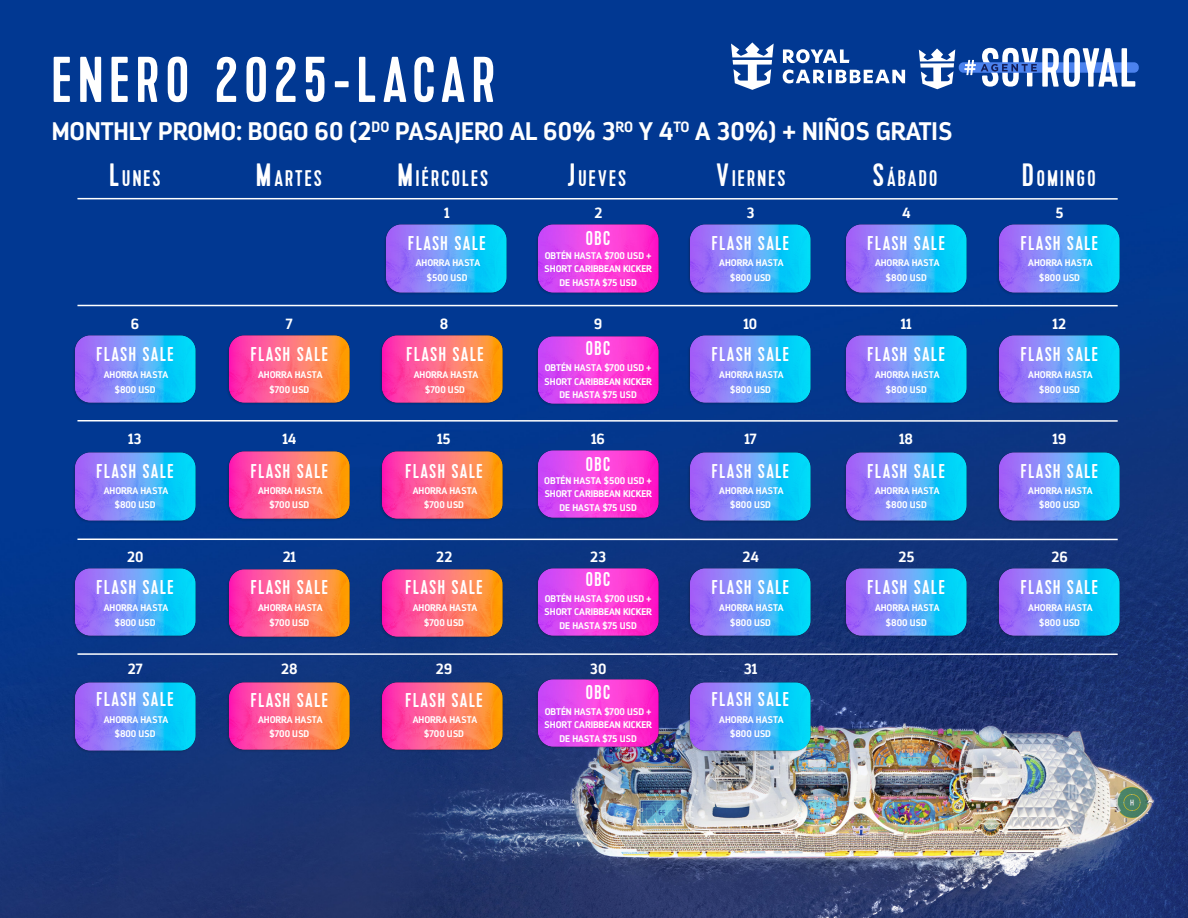
<style>
.page{position:relative;width:1188px;height:918px;background:#fff}
.page>*{position:absolute;margin:0;border:0;box-sizing:border-box;transform-origin:0 0}
.t1{font:64.5px "Kapra";letter-spacing:.1em;color:#fff}
.t2{font:700 25.35px "Darwin";color:#fff}
.t3{font:22.65px "Kapra";letter-spacing:.1em;color:#fff}
.t4{font:19.95px "Kapra";letter-spacing:.075em;color:#fff}
.t5{font:700 14.7px "Darwin";letter-spacing:.005em;color:#fff}
.t6{font:700 9.6px/14.5px "Darwin";letter-spacing:-.005em;color:#fff;text-align:center}
.s1{font-size:32.25px}
</style>
<div class="page">
<img style="left:0;top:0;width:1188px;height:918px">
<svg style="left:919px;top:49px;width:36px;height:40px"></svg>
<div style="left:1023px;top:62px;width:116px;height:11px;background:#4b82ee;border-radius:5px"></div>
<div style="left:959px;top:62px;width:82px;height:11px;background:#4b82ee;border-radius:5px"></div>
<svg style="left:964px;top:48px;width:171px;height:39px"></svg>
<svg style="left:731px;top:42px;width:174px;height:48px"></svg>
<hr style="left:77px;top:198px;width:1041px;height:2px;background:#fff">
<hr style="left:77px;top:305px;width:1041px;height:1px;background:#fff">
<hr style="left:77px;top:420px;width:1041px;height:2px;background:#fff">
<hr style="left:77px;top:539px;width:1041px;height:1px;background:#fff">
<hr style="left:77px;top:653px;width:1041px;height:2px;background:#fff">
<img style="left:997px;top:223px;width:125px;height:73px">
<img style="left:997px;top:334px;width:125px;height:73px">
<img style="left:997px;top:451px;width:125px;height:73px">
<img style="left:997px;top:566px;width:125px;height:74px">
<img style="left:844px;top:223px;width:125px;height:73px">
<img style="left:844px;top:334px;width:125px;height:73px">
<img style="left:844px;top:451px;width:125px;height:73px">
<img style="left:844px;top:566px;width:125px;height:74px">
<img style="left:688px;top:223px;width:125px;height:73px">
<img style="left:536px;top:223px;width:125px;height:73px">
<img style="left:536px;top:335px;width:125px;height:73px">
<img style="left:536px;top:449px;width:125px;height:73px">
<img style="left:536px;top:566px;width:125px;height:74px">
<img style="left:536px;top:677px;width:125px;height:73px">
<img style="left:383px;top:223px;width:125px;height:73px">
<img style="left:688px;top:334px;width:125px;height:73px">
<img style="left:688px;top:451px;width:125px;height:73px">
<img style="left:688px;top:566px;width:125px;height:74px">
<img style="left:688px;top:681px;width:125px;height:73px">
<img style="left:73px;top:334px;width:125px;height:73px">
<img style="left:380px;top:334px;width:125px;height:73px">
<img style="left:227px;top:334px;width:125px;height:73px">
<img style="left:380px;top:450px;width:125px;height:73px">
<img style="left:227px;top:450px;width:125px;height:73px">
<img style="left:380px;top:567px;width:125px;height:73px">
<img style="left:227px;top:567px;width:125px;height:73px">
<img style="left:380px;top:681px;width:125px;height:73px">
<img style="left:227px;top:681px;width:125px;height:73px">
<img style="left:73px;top:451px;width:125px;height:73px">
<img style="left:73px;top:566px;width:125px;height:74px">
<img style="left:73px;top:681px;width:125px;height:73px">
<svg style="left:1086px;top:779px;width:14px;height:20px"></svg>
<svg style="left:1052px;top:783px;width:11px;height:14px"></svg>
<svg style="left:1069px;top:782px;width:11px;height:17px"></svg>
<svg style="left:991px;top:779px;width:55px;height:20px"></svg>
<h1 class="t1" style="left:52px;top:42px;width:445px">ENERO 2025-LACAR</h1>
<h2 class="t2" style="left:52px;top:116px;width:902px">MONTHLY PROMO: BOGO 60 (2<sup>DO</sup> PASAJERO AL 60% 3<sup>RO</sup> Y 4<sup>TO</sup> A 30%) + NIÑOS GRATIS</h2>
<h3 class="t3" style="left:873px;top:165px;width:66px"><span class="s1">S</span>ÁBADO</h3>
<h3 class="t3" style="left:109px;top:165px;width:52px"><span class="s1">L</span>UNES</h3>
<h3 class="t3" style="left:256px;top:165px;width:67px"><span class="s1">M</span>ARTES</h3>
<h3 class="t3" style="left:398px;top:165px;width:92px"><span class="s1">M</span>IÉRCOLES</h3>
<h3 class="t3" style="left:568px;top:165px;width:59px"><span class="s1">J</span>UEVES</h3>
<h3 class="t3" style="left:716px;top:165px;width:70px"><span class="s1">V</span>IERNES</h3>
<h3 class="t3" style="left:1022px;top:165px;width:75px"><span class="s1">D</span>OMINGO</h3>
<h3 class="t5" style="left:445px;top:203px;width:7px">1</h3>
<h3 class="t4" style="left:408px;top:231px;width:79px">FLASH SALE</h3>
<p class="t6" style="left:416px;top:256px;width:66px">AHORRA HASTA $500 USD</p>
<h3 class="t5" style="left:594px;top:203px;width:10px">2</h3>
<h3 class="t5" style="left:746px;top:203px;width:10px">3</h3>
<h3 class="t5" style="left:902px;top:203px;width:10px">4</h3>
<h3 class="t5" style="left:1055px;top:203px;width:10px">5</h3>
<p class="t6" style="left:544px;top:249px;width:109px;line-height:13.5px">OBTÉN HASTA $700 USD +<br>SHORT CARIBBEAN KICKER<br>DE HASTA $75 USD</p>
<h3 class="t4" style="left:586px;top:227px;width:26px">OBC</h3>
<h3 class="t4" style="left:712px;top:231px;width:79px">FLASH SALE</h3>
<h3 class="t4" style="left:868px;top:231px;width:79px">FLASH SALE</h3>
<h3 class="t4" style="left:1021px;top:231px;width:79px">FLASH SALE</h3>
<p class="t6" style="left:719px;top:256px;width:66px">AHORRA HASTA $800 USD</p>
<p class="t6" style="left:875px;top:256px;width:66px">AHORRA HASTA $800 USD</p>
<p class="t6" style="left:1028px;top:256px;width:66px">AHORRA HASTA $800 USD</p>
<h3 class="t5" style="left:131px;top:315px;width:10px">6</h3>
<h3 class="t5" style="left:286px;top:315px;width:8px">7</h3>
<h3 class="t5" style="left:440px;top:315px;width:10px">8</h3>
<h3 class="t5" style="left:594px;top:315px;width:10px">9</h3>
<h3 class="t5" style="left:744px;top:315px;width:15px">10</h3>
<h3 class="t5" style="left:901px;top:315px;width:12px">11</h3>
<h3 class="t5" style="left:1053px;top:315px;width:15px">12</h3>
<h3 class="t4" style="left:96px;top:343px;width:79px">FLASH SALE</h3>
<p class="t6" style="left:104px;top:367px;width:66px">AHORRA HASTA $800 USD</p>
<h3 class="t4" style="left:251px;top:343px;width:79px">FLASH SALE</h3>
<p class="t6" style="left:258px;top:367px;width:66px">AHORRA HASTA $700 USD</p>
<h3 class="t4" style="left:406px;top:343px;width:79px">FLASH SALE</h3>
<p class="t6" style="left:414px;top:367px;width:66px">AHORRA HASTA $700 USD</p>
<h3 class="t4" style="left:586px;top:337px;width:26px">OBC</h3>
<p class="t6" style="left:544px;top:361px;width:109px;line-height:13.5px">OBTÉN HASTA $700 USD +<br>SHORT CARIBBEAN KICKER<br>DE HASTA $75 USD</p>
<h3 class="t4" style="left:712px;top:343px;width:79px">FLASH SALE</h3>
<p class="t6" style="left:719px;top:367px;width:66px">AHORRA HASTA $800 USD</p>
<h3 class="t4" style="left:868px;top:343px;width:79px">FLASH SALE</h3>
<p class="t6" style="left:875px;top:367px;width:66px">AHORRA HASTA $800 USD</p>
<h3 class="t4" style="left:1021px;top:343px;width:79px">FLASH SALE</h3>
<p class="t6" style="left:1028px;top:367px;width:66px">AHORRA HASTA $800 USD</p>
<h3 class="t5" style="left:129px;top:430px;width:15px">13</h3>
<h3 class="t5" style="left:283px;top:430px;width:15px">14</h3>
<h3 class="t5" style="left:437px;top:430px;width:15px">15</h3>
<h3 class="t5" style="left:592px;top:430px;width:15px">16</h3>
<h3 class="t5" style="left:745px;top:430px;width:13px">17</h3>
<h3 class="t5" style="left:900px;top:430px;width:15px">18</h3>
<h3 class="t5" style="left:1053px;top:430px;width:15px">19</h3>
<h3 class="t4" style="left:96px;top:460px;width:79px">FLASH SALE</h3>
<p class="t6" style="left:104px;top:483px;width:66px">AHORRA HASTA $800 USD</p>
<h3 class="t4" style="left:251px;top:460px;width:79px">FLASH SALE</h3>
<p class="t6" style="left:258px;top:483px;width:66px">AHORRA HASTA $700 USD</p>
<h3 class="t4" style="left:405px;top:460px;width:79px">FLASH SALE</h3>
<p class="t6" style="left:413px;top:483px;width:66px">AHORRA HASTA $700 USD</p>
<h3 class="t4" style="left:586px;top:453px;width:26px">OBC</h3>
<p class="t6" style="left:544px;top:474px;width:109px;line-height:13.5px">OBTÉN HASTA $500 USD +<br>SHORT CARIBBEAN KICKER<br>DE HASTA $75 USD</p>
<h3 class="t4" style="left:712px;top:460px;width:79px">FLASH SALE</h3>
<p class="t6" style="left:719px;top:483px;width:66px">AHORRA HASTA $800 USD</p>
<h3 class="t4" style="left:868px;top:460px;width:79px">FLASH SALE</h3>
<p class="t6" style="left:875px;top:483px;width:66px">AHORRA HASTA $800 USD</p>
<h3 class="t4" style="left:1021px;top:460px;width:79px">FLASH SALE</h3>
<p class="t6" style="left:1028px;top:483px;width:66px">AHORRA HASTA $800 USD</p>
<h3 class="t5" style="left:127px;top:548px;width:18px">20</h3>
<h3 class="t5" style="left:283px;top:548px;width:15px">21</h3>
<h3 class="t5" style="left:436px;top:548px;width:18px">22</h3>
<h3 class="t5" style="left:590px;top:548px;width:18px">23</h3>
<h3 class="t5" style="left:742px;top:548px;width:18px">24</h3>
<h3 class="t5" style="left:898px;top:548px;width:18px">25</h3>
<h3 class="t5" style="left:1051px;top:548px;width:18px">26</h3>
<h3 class="t4" style="left:96px;top:576px;width:79px">FLASH SALE</h3>
<p class="t6" style="left:104px;top:601px;width:66px">AHORRA HASTA $800 USD</p>
<h3 class="t4" style="left:251px;top:576px;width:79px">FLASH SALE</h3>
<p class="t6" style="left:258px;top:601px;width:66px">AHORRA HASTA $700 USD</p>
<h3 class="t4" style="left:405px;top:576px;width:79px">FLASH SALE</h3>
<p class="t6" style="left:413px;top:601px;width:66px">AHORRA HASTA $700 USD</p>
<h3 class="t4" style="left:586px;top:568px;width:26px">OBC</h3>
<p class="t6" style="left:544px;top:592px;width:109px;line-height:13.5px">OBTÉN HASTA $700 USD +<br>SHORT CARIBBEAN KICKER<br>DE HASTA $75 USD</p>
<h3 class="t4" style="left:712px;top:576px;width:79px">FLASH SALE</h3>
<p class="t6" style="left:719px;top:601px;width:66px">AHORRA HASTA $800 USD</p>
<h3 class="t4" style="left:868px;top:576px;width:79px">FLASH SALE</h3>
<p class="t6" style="left:875px;top:601px;width:66px">AHORRA HASTA $800 USD</p>
<h3 class="t4" style="left:1021px;top:576px;width:79px">FLASH SALE</h3>
<p class="t6" style="left:1028px;top:601px;width:66px">AHORRA HASTA $800 USD</p>
<h3 class="t5" style="left:128px;top:660px;width:17px">27</h3>
<h3 class="t5" style="left:281px;top:660px;width:18px">28</h3>
<h3 class="t5" style="left:436px;top:660px;width:18px">29</h3>
<h3 class="t5" style="left:590px;top:660px;width:18px">30</h3>
<h3 class="t5" style="left:744px;top:660px;width:15px">31</h3>
<h3 class="t4" style="left:96px;top:687px;width:79px">FLASH SALE</h3>
<p class="t6" style="left:104px;top:712px;width:66px">AHORRA HASTA $800 USD</p>
<h3 class="t4" style="left:251px;top:688px;width:79px">FLASH SALE</h3>
<p class="t6" style="left:258px;top:712px;width:66px">AHORRA HASTA $700 USD</p>
<h3 class="t4" style="left:405px;top:688px;width:79px">FLASH SALE</h3>
<p class="t6" style="left:413px;top:712px;width:66px">AHORRA HASTA $700 USD</p>
<h3 class="t4" style="left:586px;top:681px;width:26px">OBC</h3>
<p class="t6" style="left:544px;top:705px;width:109px;line-height:13.5px">OBTÉN HASTA $700 USD +<br>SHORT CARIBBEAN KICKER<br>DE HASTA $75 USD</p>
<h3 class="t4" style="left:712px;top:688px;width:79px">FLASH SALE</h3>
<p class="t6" style="left:719px;top:712px;width:66px">AHORRA HASTA $800 USD</p>
</div>
